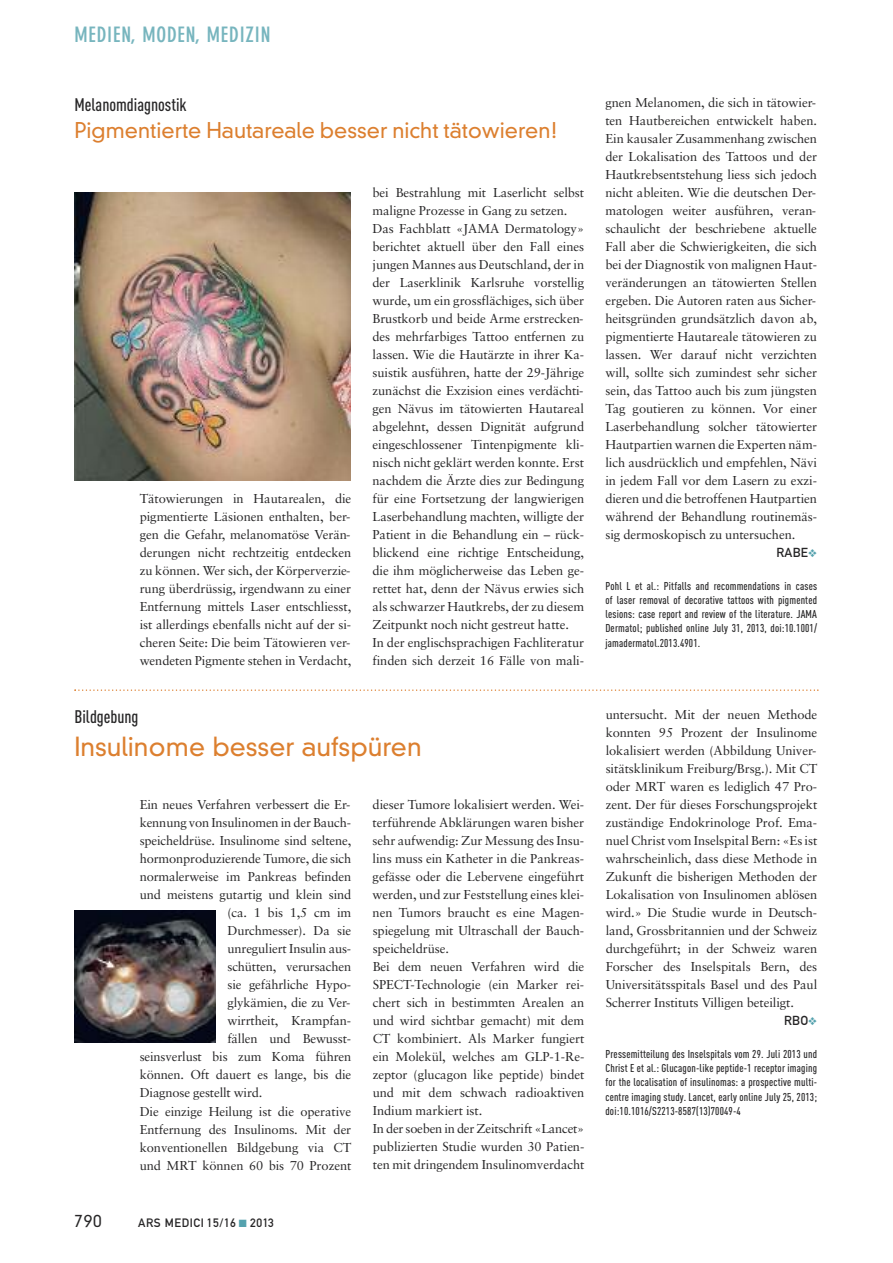
<style>
.page{position:relative;width:893px;height:1263px;background:#fff}
.page>*{position:absolute;margin:0;border:0;box-sizing:border-box;transform-origin:0 0}
.t1{font:300 25.5px "DIN Neuzeit Grotesk";color:#dc7f2f}
.t2{font:300 21px "DIN Neuzeit Grotesk";color:#dc7f2f}
.t3{font:700 condensed 21px "DIN Neuzeit Grotesk";letter-spacing:.04em;color:#77b5be}
.t4{font:500 18px "DIN Cond";color:#272627}
.t5{font:300 16.5px "DIN Neuzeit Grotesk";color:#272627}
.t6{font:12.9px/18px "Sabon";letter-spacing:-.005em;color:#272627;text-align:justify}
.t7{font:12.9px "DIN Mittelschrift";letter-spacing:.02em;color:#272627}
.t8{font:12px "DIN Mittelschrift";letter-spacing:.045em;color:#272627}
.t9{font:500 11.25px/14.2px "DIN Cond";letter-spacing:.015em;color:#272627;text-align:justify}
.s1{color:#55a2ae}
</style>
<div class="page">
<svg style="left:74px;top:689px;width:745px;height:2px"></svg>
<img style="left:74px;top:193px;width:277px;height:287px">
<img style="left:74px;top:911px;width:141px;height:132px">
<h2 class="t3" style="left:74px;top:27px;width:198px">MEDIEN, MODEN, MEDIZIN</h2>
<h3 class="t4" style="left:74px;top:99px;width:114px">Melanomdiagnostik</h3>
<h2 class="t2" style="left:74px;top:123px;width:485px">Pigmentierte Hautareale besser nicht tätowieren!</h2>
<p class="t6" style="left:140px;top:491px;width:213px">Tätowierungen in Hautarealen, die pigmentierte Läsionen enthalten, ber&shy;gen die Gefahr, melanomatöse Verän&shy;derungen nicht rechtzeitig entdecken zu können. Wer sich, der Körperverzie&shy;rung überdrüssig, irgendwann zu einer Entfernung mittels Laser entschliesst, ist allerdings ebenfalls nicht auf der si&shy;cheren Seite: Die beim Tätowieren ver&shy;wendeten Pigmente stehen in Verdacht,</p>
<p class="t6" style="left:373px;top:185px;width:213px;text-align:left">bei Bestrahlung mit Laserlicht selbst maligne Prozesse in Gang zu setzen.<br>Das Fachblatt «JAMA Dermatology» berichtet aktuell über den Fall eines jungen Mannes aus Deutschland, der in der Laserklinik Karlsruhe vorstellig wurde, um ein grossflächiges, sich über Brustkorb und beide Arme erstrecken&shy;des mehrfarbiges Tattoo entfernen zu lassen. Wie die Hautärzte in ihrer Ka&shy;suistik ausführen, hatte der 29-Jährige zunächst die Exzision eines verdächti&shy;gen Nävus im tätowierten Hautareal abgelehnt, dessen Dignität aufgrund eingeschlossener Tintenpigmente kli&shy;nisch nicht geklärt werden konnte. Erst nachdem die Ärzte dies zur Bedingung für eine Fortsetzung der langwierigen Laserbehandlung machten, willigte der Patient in die Behandlung ein – rück&shy;blickend eine richtige Entscheidung, die ihm möglicherweise das Leben ge&shy;rettet hat, denn der Nävus erwies sich als schwarzer Hautkrebs, der zu diesem Zeitpunkt noch nicht gestreut hatte.<br>In der englischsprachigen Fachliteratur finden sich derzeit 16 Fälle von mali-</p>
<h3 class="t4" style="left:74px;top:711px;width:66px">Bildgebung</h3>
<h1 class="t1" style="left:74px;top:737px;width:349px">Insulinome besser aufspüren</h1>
<p class="t6" style="left:140px;top:797px;width:212px">Ein neues Verfahren verbessert die Er-</p>
<p class="t6" style="left:140px;top:815px;width:213px">kennung von Insulinomen in der Bauch-</p>
<p class="t6" style="left:140px;top:833px;width:213px">speicheldrüse. Insulinome sind seltene,</p>
<p class="t6" style="left:140px;top:851px;width:213px">hormonproduzierende Tumore, die sich</p>
<p class="t6" style="left:140px;top:869px;width:213px">normalerweise im Pankreas befinden</p>
<p class="t6" style="left:140px;top:887px;width:213px">und meistens gutartig und klein sind</p>
<p class="t6" style="left:227px;top:905px;width:125px">(ca. 1 bis 1,5 cm im</p>
<p class="t6" style="left:227px;top:923px;width:125px">Durchmesser). Da sie</p>
<p class="t6" style="left:227px;top:941px;width:125px">unreguliert Insulin aus-</p>
<p class="t6" style="left:227px;top:959px;width:125px">schütten, verursachen</p>
<p class="t6" style="left:227px;top:977px;width:125px">sie gefährliche Hypo-</p>
<p class="t6" style="left:227px;top:995px;width:124px">glykämien, die zu Ver-</p>
<p class="t6" style="left:227px;top:1013px;width:125px">wirrtheit, Krampfan-</p>
<p class="t6" style="left:227px;top:1031px;width:125px">fällen und Bewusst-</p>
<p class="t6" style="left:140px;top:1049px;width:213px">seinsverlust bis zum Koma führen</p>
<p class="t6" style="left:140px;top:1067px;width:213px">können. Oft dauert es lange, bis die</p>
<p class="t6" style="left:140px;top:1085px;width:124px">Diagnose gestellt wird.</p>
<p class="t6" style="left:140px;top:1103px;width:213px">Die einzige Heilung ist die operative</p>
<p class="t6" style="left:140px;top:1121px;width:213px">Entfernung des Insulinoms. Mit der</p>
<p class="t6" style="left:140px;top:1139px;width:213px">konventionellen Bildgebung via CT</p>
<p class="t6" style="left:140px;top:1157px;width:213px">und MRT können 60 bis 70 Prozent</p>
<p class="t5" style="left:74px;top:1214px;width:29px">790</p>
<p class="t8" style="left:138px;top:1218px;width:137px">ARS MEDICI 15/16 <span class="s1">■</span> 2013</p>
<p class="t6" style="left:373px;top:797px;width:213px;text-align:left">dieser Tumore lokalisiert werden. Wei&shy;terführende Abklärungen waren bisher sehr aufwendig: Zur Messung des Insu&shy;lins muss ein Katheter in die Pankreas&shy;gefässe oder die Lebervene eingeführt werden, und zur Feststellung eines klei&shy;nen Tumors braucht es eine Magen&shy;spiegelung mit Ultraschall der Bauch&shy;speicheldrüse.<br>Bei dem neuen Verfahren wird die SPECT-Technologie (ein Marker rei&shy;chert sich in bestimmten Arealen an und wird sichtbar gemacht) mit dem CT kombiniert. Als Marker fungiert ein Molekül, welches am GLP-1-Re&shy;zeptor (glucagon like peptide) bindet und mit dem schwach radioaktiven Indium markiert ist.<br>In der soeben in der Zeitschrift «Lancet» publizierten Studie wurden 30 Patien&shy;ten mit dringendem Insulinomverdacht</p>
<p class="t6" style="left:605px;top:95px;width:213px">gnen Melanomen, die sich in tätowier&shy;ten Hautbereichen entwickelt haben.<br>Ein kausaler Zusammenhang zwischen der Lokalisation des Tattoos und der Hautkrebsentstehung liess sich jedoch nicht ableiten. Wie die deutschen Der&shy;matologen weiter ausführen, veran&shy;schaulicht der beschriebene aktuelle Fall aber die Schwierigkeiten, die sich bei der Diagnostik von malignen Haut&shy;veränderungen an tätowierten Stellen ergeben. Die Autoren raten aus Sicher&shy;heitsgründen grundsätzlich davon ab, pigmentierte Hautareale tätowieren zu lassen. Wer darauf nicht verzichten will, sollte sich zumindest sehr sicher sein, das Tattoo auch bis zum jüngsten Tag goutieren zu können. Vor einer Laserbehandlung solcher tätowierter Hautpartien warnen die Experten näm&shy;lich ausdrücklich und empfehlen, Nävi in jedem Fall vor dem Lasern zu exzi&shy;dieren und die betroffenen Hautpartien während der Behandlung routinemäs&shy;sig dermoskopisch zu untersuchen.</p>
<p class="t7" style="left:776px;top:548px;width:42px">RABE<span class="s1">❖</span></p>
<p class="t9" style="left:605px;top:580px;width:213px">Pohl L et al.: Pitfalls and recommendations in cases of laser removal of decorative tattoos with pigmented lesions: case report and review of the literature. JAMA Dermatol; published online July 31, 2013, doi:10.1001/ jamadermatol.2013.4901.</p>
<p class="t6" style="left:606px;top:707px;width:213px">untersucht. Mit der neuen Methode konnten 95 Prozent der Insulinome lokalisiert werden (Abbildung Univer&shy;sitätsklinikum Freiburg/Brsg.). Mit CT oder MRT waren es lediglich 47 Pro&shy;zent. Der für dieses Forschungsprojekt zuständige Endokrinologe Prof. Ema&shy;nuel Christ vom Inselspital Bern: «Es ist wahrscheinlich, dass diese Methode in Zukunft die bisherigen Methoden der Lokalisation von Insulinomen ablösen wird.» Die Studie wurde in Deutsch&shy;land, Grossbritannien und der Schweiz durchgeführt; in der Schweiz waren Forscher des Inselspitals Bern, des Universitätsspitals Basel und des Paul Scherrer Instituts Villigen beteiligt.</p>
<p class="t7" style="left:784px;top:1016px;width:34px">RBO<span class="s1">❖</span></p>
<p class="t9" style="left:605px;top:1048px;width:213px">Pressemitteilung des Inselspitals vom 29. Juli 2013 und Christ E et al.: Glucagon-like peptide-1 receptor imaging for the localisation of insulinomas: a prospective multi&shy;centre imaging study. Lancet, early online July 25, 2013; doi:10.1016/S2213-8587(13)70049-4</p>
</div>
